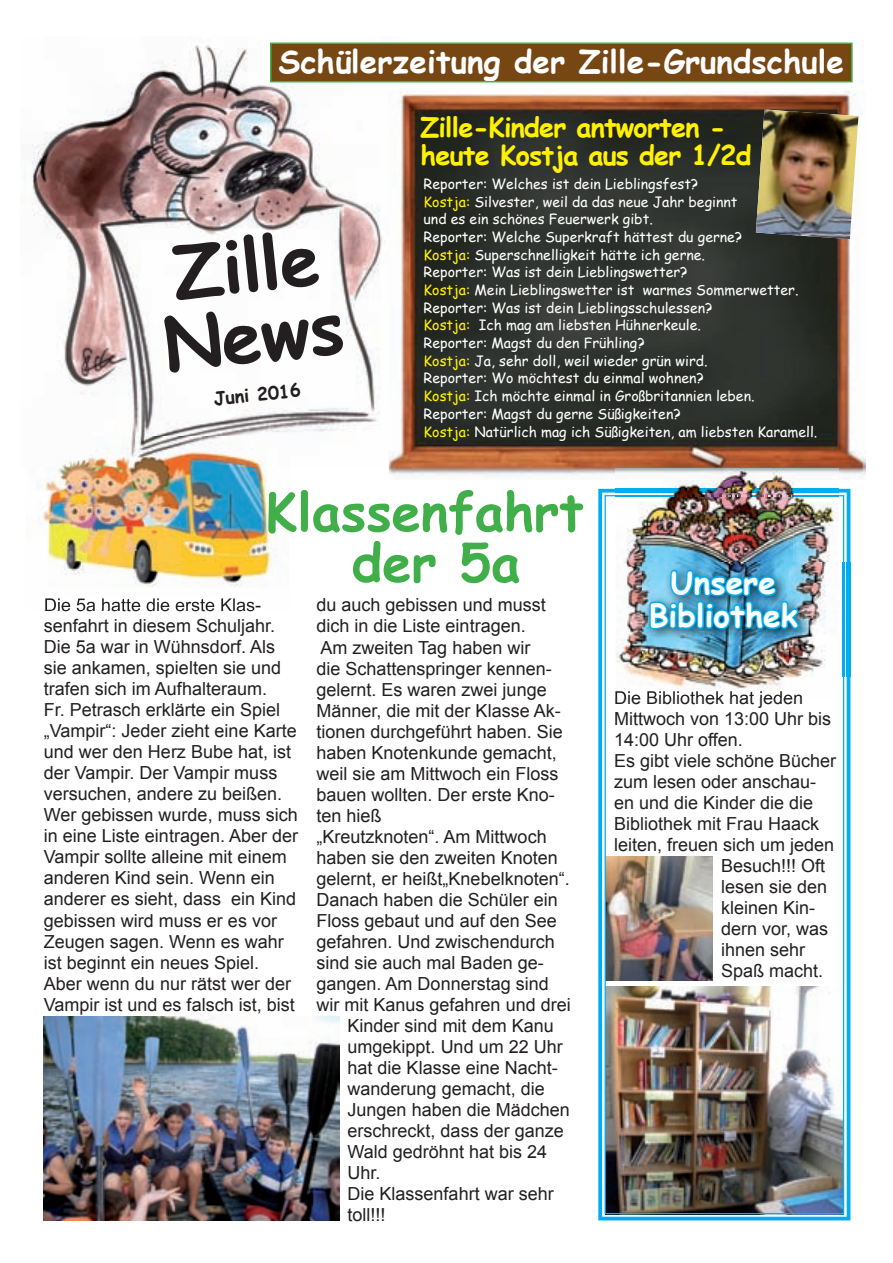
<style>
.page{position:relative;width:893px;height:1263px;background:#fff}
.page>*{position:absolute;margin:0;border:0;box-sizing:border-box;transform-origin:0 0}
.t1{font:700 72px/70.5px "Comic Sans MS";color:#231f20}
.t2{font:700 52.2px/50.7px "Comic Sans MS";color:#40ae49;text-align:center}
.t3{font:700 31.5px/33px "Comic Sans MS";color:#fff;text-align:center}
.t4{font:700 27px/28.5px "Comic Sans MS";letter-spacing:-.03em;color:#fff101}
.t5{font:18px/21px "Arial";color:#231f20}
.t6{font:700 18px "Comic Sans MS";color:#231f20}
.t7{font:14.1px/17.7px "Comic Sans MS";color:#fff}
.s1{color:#fff101}
</style>
<div class="page">
<svg style="left:598px;top:489px;width:252px;height:731px"></svg>
<img style="left:605px;top:495px;width:239px;height:719px">
<img style="left:23px;top:42px;width:386px;height:425px">
<div style="left:271px;top:43px;width:581px;height:39px;background:#764613"></div>
<div style="left:270px;top:43px;width:583px;height:39px;border:2px solid #40ae49"></div>
<img style="left:389px;top:90px;width:477px;height:387px">
<img style="left:756px;top:109px;width:102px;height:130px">
<img style="left:616px;top:480px;width:177px;height:87px">
<img style="left:793px;top:482px;width:45px;height:80px">
<img style="left:616px;top:567px;width:44px;height:124px">
<img style="left:660px;top:676px;width:178px;height:21px">
<img style="left:616px;top:489px;width:222px;height:4px">
<img style="left:616px;top:495px;width:222px;height:1px">
<img style="left:616px;top:468px;width:222px;height:12px">
<img style="left:616px;top:691px;width:187px;height:6px">
<img style="left:642px;top:562px;width:209px;height:114px">
<img style="left:847px;top:562px;width:3px;height:114px">
<img style="left:843px;top:562px;width:1px;height:114px">
<img style="left:648px;top:567px;width:153px;height:117px">
<img style="left:26px;top:436px;width:263px;height:151px">
<img style="left:45px;top:598px;width:216px;height:12px">
<img style="left:43px;top:1017px;width:296px;height:203px">
<h3 class="t3" style="left:279px;top:44px;width:567px">Schülerzeitung der Zille-Grundschule</h3>
<h1 class="t1" style="left:152px;top:236px;width:182px;rotate:-6deg">Zille<br>News</h1>
<p class="t6" style="left:212px;top:386px;width:89px;rotate:-6deg">Juni 2016</p>
<h3 class="t4" style="left:421px;top:112px;width:333px">Zille-Kinder antworten - heute Kostja aus der 1/2d</h3>
<p class="t7" style="left:424px;top:174px;width:395px">Reporter: Welches ist dein Lieblingsfest?<br><span class="s1">Kostja:</span> Silvester, weil da das neue Jahr beginnt<br>und es ein schönes Feuerwerk gibt.<br>Reporter: Welche Superkraft hättest du gerne?<br><span class="s1">Kostja:</span> Superschnelligkeit hätte ich gerne.<br>Reporter: Was ist dein Lieblingswetter?<br><span class="s1">Kostja:</span> Mein Lieblingswetter ist warmes Sommerwetter.<br>Reporter: Was ist dein Lieblingsschulessen?<br><span class="s1">Kostja:</span> Ich mag am liebsten Hühnerkeule.<br>Reporter: Magst du den Frühling?<br><span class="s1">Kostja:</span> Ja, sehr doll, weil wieder grün wird.<br>Reporter: Wo möchtest du einmal wohnen?<br><span class="s1">Kostja:</span> Ich möchte einmal in Großbritannien leben.<br>Reporter: Magst du gerne Süßigkeiten?<br><span class="s1">Kostja:</span> Natürlich mag ich Süßigkeiten, am liebsten Karamell.</p>
<h2 class="t2" style="left:266px;top:484px;width:320px">Klassenfahrt der 5a</h2>
<p class="t5" style="left:44px;top:594px;width:256px">Die 5a hatte die erste Klas&shy;senfahrt in diesem Schuljahr.<br>Die 5a war in Wühnsdorf. Als sie ankamen, spielten sie und trafen sich im Aufhalteraum.<br>Fr. Petrasch erklärte ein Spiel „Vampir“: Jeder zieht eine Karte und wer den Herz Bube hat, ist der Vampir. Der Vampir muss versuchen, andere zu beißen.<br>Wer gebissen wurde, muss sich in eine Liste eintragen. Aber der<br>Vampir sollte alleine mit einem anderen Kind sein. Wenn ein anderer es sieht, dass ein Kind gebissen wird muss er es vor<br>Zeugen sagen. Wenn es wahr ist beginnt ein neues Spiel.<br>Aber wenn du nur rätst wer der<br>Vampir ist und es falsch ist, bist</p>
<p class="t5" style="left:317px;top:595px;width:231px">du auch gebissen und musst</p>
<p class="t5" style="left:317px;top:616px;width:211px">dich in die Liste eintragen.</p>
<p class="t5" style="left:321px;top:637px;width:211px">Am zweiten Tag haben wir</p>
<p class="t5" style="left:317px;top:658px;width:237px">die Schattenspringer kennen-</p>
<p class="t5" style="left:317px;top:679px;width:232px">gelernt. Es waren zwei junge</p>
<p class="t5" style="left:317px;top:700px;width:246px">Männer, die mit der Klasse Ak-</p>
<p class="t5" style="left:317px;top:721px;width:248px">tionen durchgeführt haben. Sie</p>
<p class="t5" style="left:317px;top:742px;width:242px">haben Knotenkunde gemacht,</p>
<p class="t5" style="left:317px;top:763px;width:244px">weil sie am Mittwoch ein Floss</p>
<p class="t5" style="left:317px;top:784px;width:240px">bauen wollten. Der erste Kno-</p>
<p class="t5" style="left:317px;top:805px;width:67px">ten hieß</p>
<p class="t5" style="left:317px;top:826px;width:232px">„Kreutzknoten“. Am Mittwoch</p>
<p class="t5" style="left:317px;top:847px;width:243px">haben sie den zweiten Knoten</p>
<p class="t5" style="left:317px;top:868px;width:255px">gelernt, er heißt„Knebelknoten“.</p>
<p class="t5" style="left:317px;top:889px;width:243px">Danach haben die Schüler ein</p>
<p class="t5" style="left:317px;top:910px;width:242px">Floss gebaut und auf den See</p>
<p class="t5" style="left:317px;top:931px;width:240px">gefahren. Und zwischendurch</p>
<p class="t5" style="left:317px;top:952px;width:229px">sind sie auch mal Baden ge-</p>
<p class="t5" style="left:317px;top:973px;width:234px">gangen. Am Donnerstag sind</p>
<p class="t5" style="left:317px;top:994px;width:256px">wir mit Kanus gefahren und drei</p>
<p class="t5" style="left:348px;top:1015px;width:208px">Kinder sind mit dem Kanu</p>
<p class="t5" style="left:348px;top:1036px;width:217px">umgekippt. Und um 22 Uhr</p>
<p class="t5" style="left:348px;top:1057px;width:212px">hat die Klasse eine Nacht-</p>
<p class="t5" style="left:348px;top:1078px;width:199px">wanderung gemacht, die</p>
<p class="t5" style="left:348px;top:1099px;width:224px">Jungen haben die Mädchen</p>
<p class="t5" style="left:348px;top:1120px;width:218px">erschreckt, dass der ganze</p>
<p class="t5" style="left:348px;top:1141px;width:201px">Wald gedröhnt hat bis 24</p>
<p class="t5" style="left:348px;top:1162px;width:35px">Uhr.</p>
<p class="t5" style="left:348px;top:1183px;width:208px">Die Klassenfahrt war sehr</p>
<p class="t5" style="left:348px;top:1204px;width:40px">toll!!!</p>
<h3 class="t3" style="left:649px;top:565px;width:151px">Unsere<br>Bibliothek</h3>
<p class="t5" style="left:614px;top:687px;width:191px">Die Bibliothek hat jeden</p>
<p class="t5" style="left:614px;top:708px;width:219px">Mittwoch von 13:00 Uhr bis</p>
<p class="t5" style="left:614px;top:729px;width:130px">14:00 Uhr offen.</p>
<p class="t5" style="left:614px;top:750px;width:224px">Es gibt viele schöne Bücher</p>
<p class="t5" style="left:614px;top:771px;width:204px">zum lesen oder anschau-</p>
<p class="t5" style="left:614px;top:792px;width:201px">en und die Kinder die die</p>
<p class="t5" style="left:614px;top:813px;width:207px">Bibliothek mit Frau Haack</p>
<p class="t5" style="left:614px;top:834px;width:222px">leiten, freuen sich um jeden</p>
<p class="t5" style="left:721px;top:855px;width:106px">Besuch!!! Oft</p>
<p class="t5" style="left:721px;top:876px;width:108px">lesen sie den</p>
<p class="t5" style="left:721px;top:897px;width:96px">kleinen Kin-</p>
<p class="t5" style="left:721px;top:918px;width:109px">dern vor, was</p>
<p class="t5" style="left:721px;top:939px;width:86px">ihnen sehr</p>
<p class="t5" style="left:721px;top:960px;width:104px">Spaß macht.</p>
</div>
